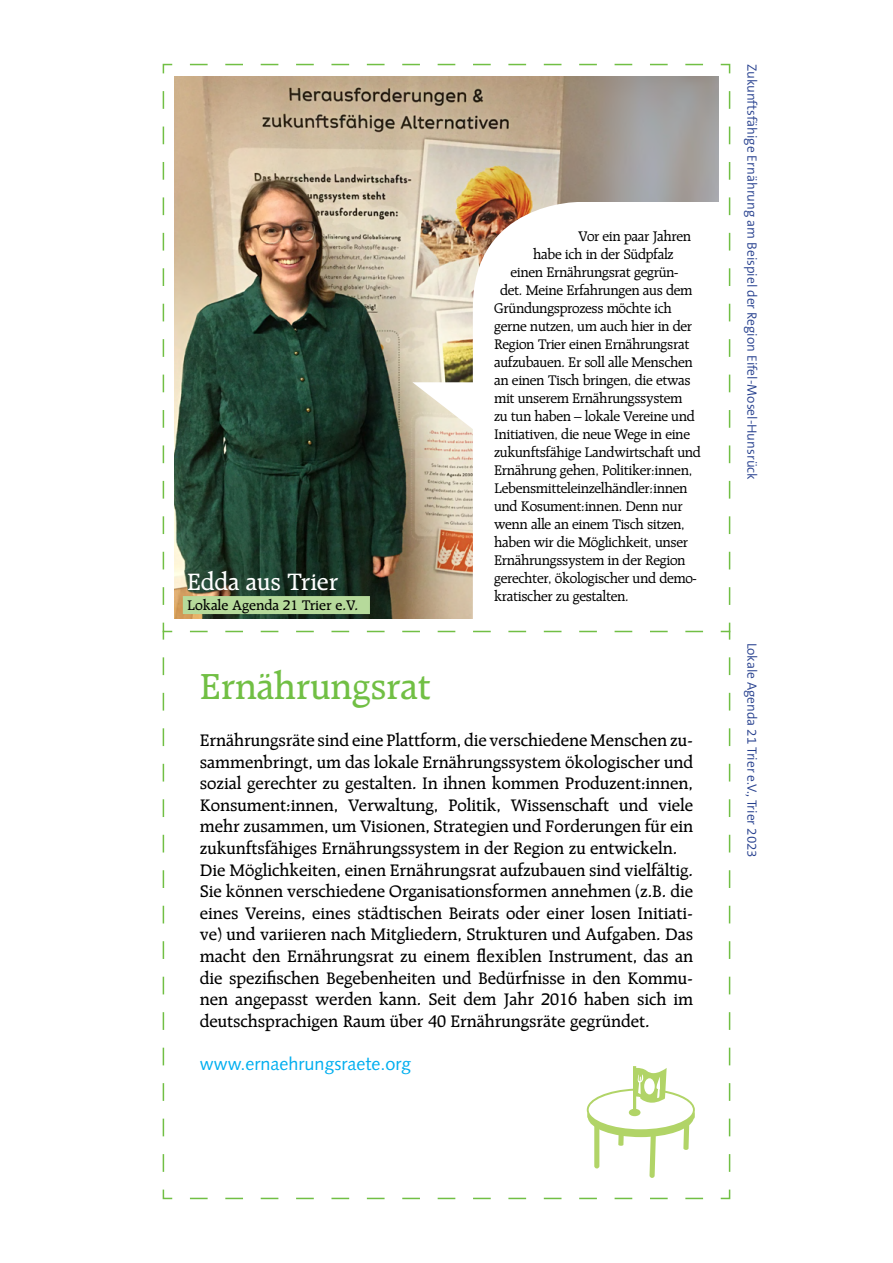
<style>
.page{position:relative;width:893px;height:1263px;background:#fff}
.page>*{position:absolute;margin:0;border:0;box-sizing:border-box;transform-origin:0 0}
.t1{font:500 39px "Raleigh";color:#71bf44}
.t2{font:500 25.5px "Raleigh";color:#fff}
.t3{font:500 18px/21.6px "Raleigh";color:#000}
.t4{font:18px "Syntax";color:#00aeef}
.t5{font:15px "Raleigh";letter-spacing:-.02em;color:#000}
.t6{font:500 15px "Raleigh";color:#000}
.t7{font:300 13.5px "The Sans B4";color:#253f8e}
</style>
<div class="page">
<img style="left:162px;top:63px;width:569px;height:566px">
<svg style="left:162px;top:629px;width:569px;height:571px"></svg>
<h2 class="t2" style="left:187px;top:568px;width:153px">Edda aus Trier</h2>
<p class="t6" style="left:187px;top:597px;width:173px">Lokale Agenda 21 Trier e.V.</p>
<p class="t5" style="left:578px;top:228px;width:115px">Vor ein paar Jahren</p>
<p class="t5" style="left:533px;top:246px;width:142px">habe ich in der Südpfalz</p>
<p class="t5" style="left:511px;top:264px;width:169px">einen Ernährungsrat gegrün-</p>
<p class="t5" style="left:500px;top:282px;width:194px">det. Meine Erfahrungen aus dem</p>
<p class="t5" style="left:494px;top:300px;width:179px">Gründungsprozess möchte ich</p>
<p class="t5" style="left:494px;top:318px;width:200px">gerne nutzen, um auch hier in der</p>
<p class="t5" style="left:494px;top:336px;width:197px">Region Trier einen Ernährungsrat</p>
<p class="t5" style="left:494px;top:354px;width:200px">aufzubauen. Er soll alle Menschen</p>
<p class="t5" style="left:494px;top:372px;width:198px">an einen Tisch bringen, die etwas</p>
<p class="t5" style="left:494px;top:390px;width:190px">mit unserem Ernährungssystem</p>
<p class="t5" style="left:494px;top:408px;width:202px">zu tun haben – lokale Vereine und</p>
<p class="t5" style="left:494px;top:426px;width:197px">Initiativen, die neue Wege in eine</p>
<p class="t5" style="left:494px;top:444px;width:208px">zukunftsfähige Landwirtschaft und</p>
<p class="t5" style="left:494px;top:462px;width:200px">Ernährung gehen, Politiker:innen,</p>
<p class="t5" style="left:494px;top:480px;width:195px">Lebensmitteleinzelhändler:innen</p>
<p class="t5" style="left:494px;top:498px;width:190px">und Kosument:innen. Denn nur</p>
<p class="t5" style="left:494px;top:516px;width:192px">wenn alle an einem Tisch sitzen,</p>
<p class="t5" style="left:494px;top:534px;width:195px">haben wir die Möglichkeit, unser</p>
<p class="t5" style="left:494px;top:552px;width:193px">Ernährungssystem in der Region</p>
<p class="t5" style="left:494px;top:570px;width:204px">gerechter, ökologischer und demo-</p>
<p class="t5" style="left:494px;top:588px;width:136px">kratischer zu gestalten.</p>
<h1 class="t1" style="left:200px;top:664px;width:233px">Ernährungsrat</h1>
<p class="t3" style="left:200px;top:729px;width:495px">Ernährungsräte sind eine Plattform, die verschiedene Menschen zu&shy;sammenbringt, um das lokale Ernährungssystem ökologischer und sozial gerechter zu gestalten. In ihnen kommen Produzent:innen, Konsument:innen, Verwaltung, Politik, Wissenschaft und viele mehr zusammen, um Visionen, Strategien und Forderungen für ein zukunftsfähiges Ernährungssystem in der Region zu entwickeln.<br>Die Möglichkeiten, einen Ernährungsrat aufzubauen sind vielfältig.<br>Sie können verschiedene Organisationsformen annehmen (z.B. die eines Vereins, eines städtischen Beirats oder einer losen Initiati&shy;ve) und variieren nach Mitgliedern, Strukturen und Aufgaben. Das macht den Ernährungsrat zu einem flexiblen Instrument, das an die spezifischen Begebenheiten und Bedürfnisse in den Kommu&shy;nen angepasst werden kann. Seit dem Jahr 2016 haben sich im deutschsprachigen Raum über 40 Ernährungsräte gegründet.</p>
<p class="t4" style="left:200px;top:1053px;width:213px">www.ernaehrungsraete.org</p>
<p class="t7" style="left:759px;top:64px;width:418px;rotate:90deg">Zukunftsfähige Ernährung am Beispiel der Region Eifel-Mosel-Hunsrück</p>
<p class="t7" style="left:759px;top:642px;width:217px;rotate:90deg">Lokale Agenda 21 Trier e.V., Trier 2023</p>
</div>
